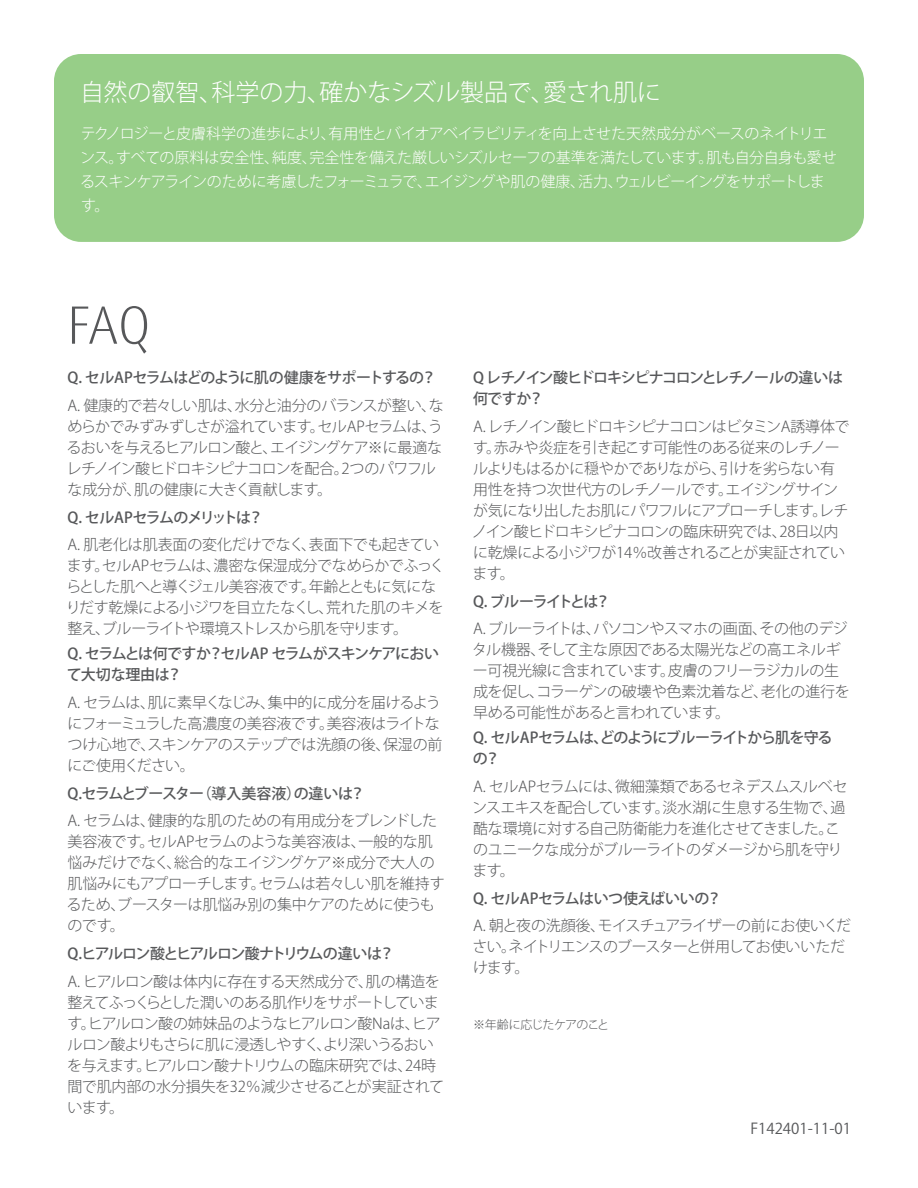
<style>
.page{position:relative;width:918px;height:1188px;background:#fff}
.page>*{position:absolute;margin:0;border:0;box-sizing:border-box;transform-origin:0 0}
.t1{font:300 54px "Dax OT";color:#57585a}
.t2{font:300 24px "Koz Go Pr 6 N";color:#fff}
.t3{font:300 15px/21px "Koz Go Pr 6 N";letter-spacing:-.03em;color:#57585a}
.t4{font:300 15px/24px "Koz Go Pr 6 N";letter-spacing:-.03em;color:#fff}
.t5{font:500 15px/21px "Koz Go Pr 6 N";letter-spacing:-.07em;color:#57585a}
.t6{font:300 15px/21px "Koz Go Pr 6 N";letter-spacing:-.06em;color:#57585a}
.t7{font:500 15px/21px "Koz Go Pr 6 N";letter-spacing:-.05em;color:#57585a}
.t8{font:500 15px "Koz Go Pr 6 N";letter-spacing:-.11em;color:#57585a}
.t9{font:500 15px "Koz Go Pr 6 N";letter-spacing:-.02em;color:#57585a}
.t10{font:500 15px "Koz Go Pr 6 N";letter-spacing:-.03em;color:#57585a}
.t11{font:15px "Koz Go Pr 6 N";color:#57585a}
.t12{font:300 12px "Koz Go Pr 6 N";letter-spacing:-.06em;color:#57585a}
</style>
<div class="page">
<div style="left:54px;top:54px;width:810px;height:188px;background:#97ce88;border-radius:27px"></div>
<p class="t2" style="left:80px;top:79px;width:583px">自然の叡智、科学の力、確かなシズル製品で、愛され肌に</p>
<p class="t4" style="left:80px;top:122px;width:758px">テクノロジーと皮膚科学の進歩により、有用性とバイオアベイラビリティを向上させた天然成分がベースのネイトリエンス。すべての原料は安全性、純度、完全性を備えた厳しいシズルセーフの基準を満たしています。肌も自分自身も愛せるスキンケアラインのために考慮したフォーミュラで、エイジングや肌の健康、活力、ウェルビーイングをサポートします。</p>
<p class="t1" style="left:68px;top:291px;width:84px">FAQ</p>
<p class="t5" style="left:68px;top:367px;width:370px">Q. セルAPセラムはどのように肌の健康をサポートするの？</p>
<p class="t3" style="left:66px;top:395px;width:379px">A. 健康的で若々しい肌は、水分と油分のバランスが整い、なめらかでみずみずしさが溢れています。セルAPセラムは、うるおいを与えるヒアルロン酸と、エイジングケア※に最適なレチノイン酸ヒドロキシピナコロンを配合。2つのパワフルな成分が、肌の健康に大きく貢献します。</p>
<p class="t5" style="left:68px;top:507px;width:197px">Q. セルAPセラムのメリットは？</p>
<p class="t3" style="left:66px;top:535px;width:381px">A. 肌老化は肌表面の変化だけでなく、表面下でも起きています。セルAPセラムは、濃密な保湿成分でなめらかでふっくらとした肌へと導くジェル美容液です。年齢とともに気になりだす乾燥による小ジワを目立たなくし、荒れた肌のキメを整え、ブルーライトや環境ストレスから肌を守ります。</p>
<p class="t7" style="left:67px;top:643px;width:374px">Q. セラムとは何ですか？セルAP セラムがスキンケアにおいて大切な理由は？</p>
<p class="t3" style="left:68px;top:692px;width:377px">A. セラムは、肌に素早くなじみ、集中的に成分を届けるようにフォーミュラした高濃度の美容液です。美容液はライトなつけ心地で、スキンケアのステップでは洗顔の後、保湿の前にご使用ください。</p>
<p class="t9" style="left:68px;top:785px;width:299px">Q.セラムとブースター（導入美容液）の違いは？</p>
<p class="t3" style="left:67px;top:811px;width:380px">A. セラムは、健康的な肌のための有用成分をブレンドした美容液です。セルAPセラムのような美容液は、一般的な肌悩みだけでなく、総合的なエイジングケア※成分で大人の肌悩みにもアプローチします。セラムは若々しい肌を維持するため、ブースターは肌悩み別の集中ケアのために使うものです。</p>
<p class="t8" style="left:68px;top:945px;width:328px">Q.ヒアルロン酸とヒアルロン酸ナトリウムの違いは？</p>
<p class="t3" style="left:67px;top:971px;width:379px">A. ヒアルロン酸は体内に存在する天然成分で、肌の構造を整えてふっくらとした潤いのある肌作りをサポートしています。ヒアルロン酸の姉妹品のようなヒアルロン酸Naは、ヒアルロン酸よりもさらに肌に浸透しやすく、より深いうるおいを与えます。ヒアルロン酸ナトリウムの臨床研究では、24時間で肌内部の水分損失を32％減少させることが実証されています。</p>
<p class="t5" style="left:473px;top:367px;width:372px">Q レチノイン酸ヒドロキシピナコロンとレチノールの違いは何ですか？</p>
<p class="t3" style="left:472px;top:416px;width:379px">A. レチノイン酸ヒドロキシピナコロンはビタミンA誘導体です。赤みや炎症を引き起こす可能性のある従来のレチノールよりもはるかに穏やかでありながら、引けを劣らない有用性を持つ次世代方のレチノールです。エイジングサインが気になり出したお肌にパワフルにアプローチします。レチノイン酸ヒドロキシピナコロンの臨床研究では、28日以内に乾燥による小ジワが14％改善されることが実証されています。</p>
<p class="t8" style="left:473px;top:593px;width:139px">Q. ブルーライトとは？</p>
<p class="t3" style="left:472px;top:619px;width:379px">A. ブルーライトは、パソコンやスマホの画面、その他のデジタル機器、そして主な原因である太陽光などの高エネルギー可視光線に含まれています。皮膚のフリーラジカルの生成を促し、コラーゲンの破壊や色素沈着など、老化の進行を早める可能性があると言われています。</p>
<p class="t5" style="left:473px;top:727px;width:361px">Q. セルAPセラムは、どのようにブルーライトから肌を守るの？</p>
<p class="t3" style="left:472px;top:776px;width:377px">A. セルAPセラムには、微細藻類であるセネデスムスルベセンスエキスを配合しています。淡水湖に生息する生物で、過酷な環境に対する自己防衛能力を進化させてきました。このユニークな成分がブルーライトのダメージから肌を守ります。</p>
<p class="t10" style="left:473px;top:890px;width:250px">Q. セルAPセラムはいつ使えばいいの？</p>
<p class="t6" style="left:473px;top:916px;width:380px">A. 朝と夜の洗顔後、モイスチュアライザーの前にお使いください。ネイトリエンスのブースターと併用してお使いいただけます。</p>
<p class="t12" style="left:473px;top:1018px;width:138px">※年齢に応じたケアのこと</p>
<p class="t11" style="left:750px;top:1120px;width:102px">F142401-11-01</p>
</div>
